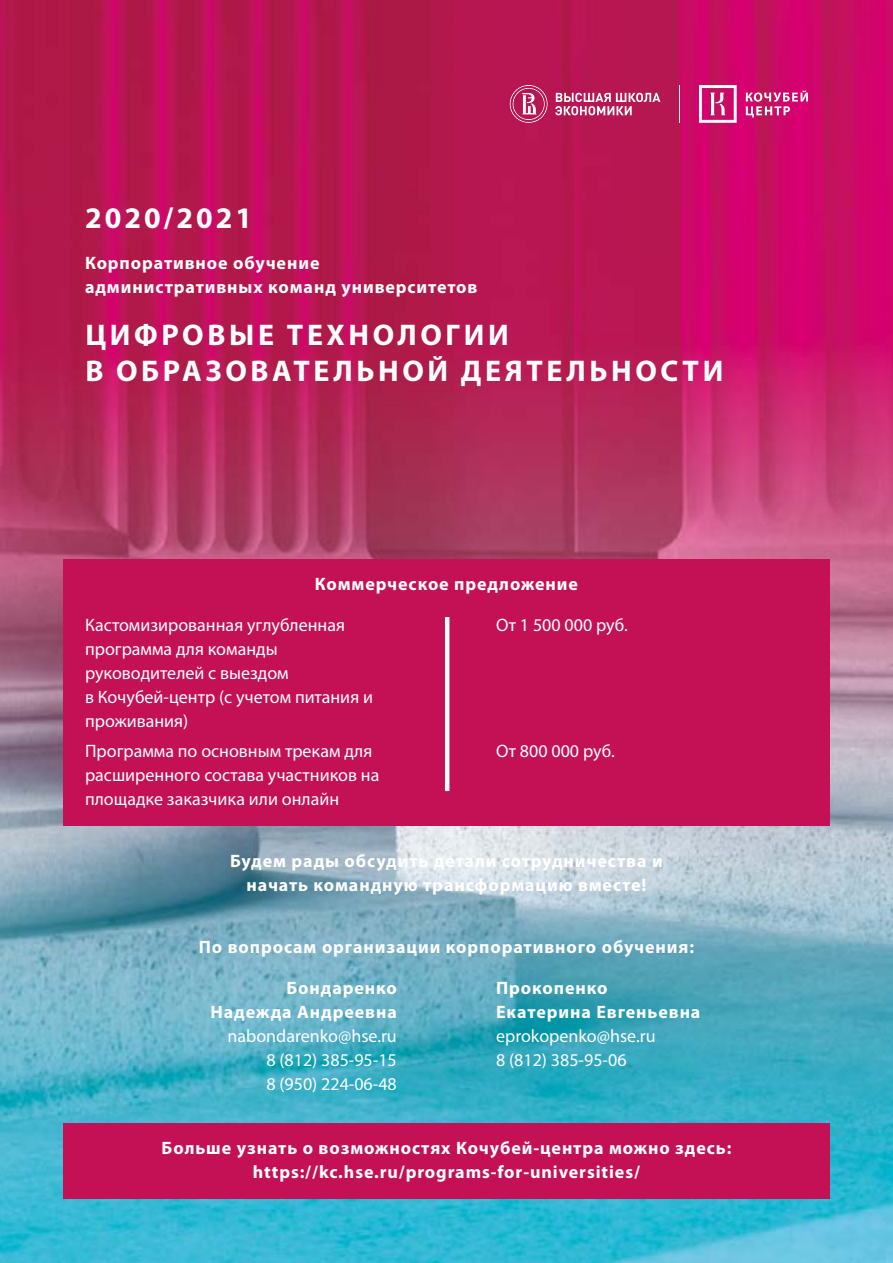
<style>
.page{position:relative;width:893px;height:1263px;background:#fff}
.page>*{position:absolute;margin:0;border:0;box-sizing:border-box;transform-origin:0 0}
.t1{font:700 30px/36px "Myriad Pro";letter-spacing:.12em;color:#fff}
.t2{font:700 30px "Myriad Pro";letter-spacing:.1em;color:#fff}
.t3{font:700 18px/24px "Myriad Pro";letter-spacing:.05em;color:#fff;text-align:center}
.t4{font:18px/24px "Myriad Pro";color:#fff}
</style>
<div class="page">
<img style="left:0;top:0;width:893px;height:1263px">
<div style="left:63px;top:1123px;width:766px;height:76px;background:#c41055"></div>
<div style="left:63px;top:559px;width:766px;height:267px;background:#c41055"></div>
<hr style="left:445px;top:617px;width:4px;height:174px;background:#fff">
<hr style="left:679px;top:85px;width:1px;height:38px;background:#fff">
<svg style="left:699px;top:85px;width:38px;height:38px"></svg>
<svg style="left:746px;top:91px;width:62px;height:27px;background:#da4a90"></svg>
<svg style="left:555px;top:93px;width:105px;height:22px"></svg>
<svg style="left:510px;top:85px;width:37px;height:38px"></svg>
<h1 class="t2" style="left:85px;top:198px;width:169px">2020/2021</h1>
<p class="t3" style="left:85px;top:250px;width:394px;text-align:left">Корпоративное обучение административных команд университетов</p>
<h1 class="t1" style="left:85px;top:316px;width:639px">ЦИФРОВЫЕ ТЕХНОЛОГИИ<br>В ОБРАЗОВАТЕЛЬНОЙ ДЕЯТЕЛЬНОСТИ</h1>
<p class="t3" style="left:315px;top:571px;width:265px">Коммерческое предложение</p>
<p class="t4" style="left:85px;top:612px;width:289px">Кастомизированная углубленная программа для команды руководителей с выездом<br>в Кочубей-центр (с учетом питания и проживания)</p>
<p class="t4" style="left:496px;top:612px;width:133px">От 1 500 000 руб.</p>
<p class="t4" style="left:85px;top:739px;width:289px">Программа по основным трекам для</p>
<p class="t4" style="left:496px;top:739px;width:120px">От 800 000 руб.</p>
<p class="t4" style="left:85px;top:763px;width:296px">расширенного состава участников на площадке заказчика или онлайн</p>
<p class="t3" style="left:230px;top:848px;width:434px">Будем рады обсудить детали сотрудничества и начать командную трансформацию вместе!</p>
<p class="t3" style="left:199px;top:934px;width:497px">По вопросам организации корпоративного обучения:</p>
<p class="t3" style="left:211px;top:975px;width:188px;text-align:right">Бондаренко<br>Надежда Андреевна</p>
<p class="t4" style="left:266px;top:1024px;width:132px;text-align:justify;text-indent:-39px">nabondarenko@hse.ru 8 (812) 385-95-15<br>8 (950) 224-06-48</p>
<p class="t3" style="left:496px;top:975px;width:206px;text-align:left">Прокопенко<br>Екатерина Евгеньевна</p>
<p class="t4" style="left:496px;top:1024px;width:161px">eprokopenko@hse.ru<br>8 (812) 385-95-06</p>
<p class="t3" style="left:162px;top:1135px;width:571px">Больше узнать о возможностях Кочубей-центра можно здесь: https://kc.hse.ru/programs-for-universities/</p>
</div>
